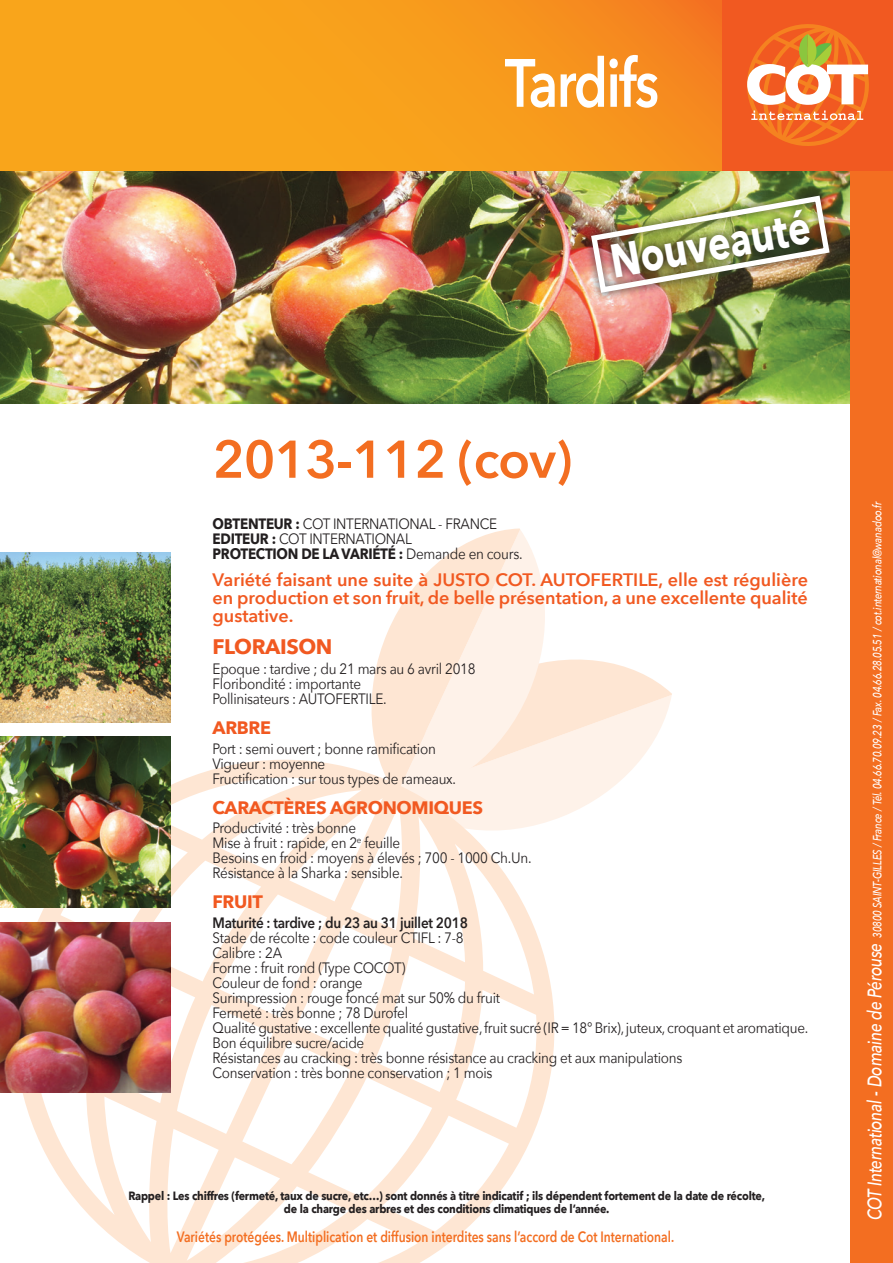
<style>
.page{position:relative;width:893px;height:1263px;background:#fff}
.page>*{position:absolute;margin:0;border:0;box-sizing:border-box;transform-origin:0 0}
.Normal_e{font:600 67.5px "Avenir Next";letter-spacing:-.03em;color:#fff;scale:.8 1}
.t1{font:600 52.5px "Avenir Next";letter-spacing:-.02em;color:#f36e21}
.Normal_e-2{font:700 47.25px "Avenir Next";color:#fff;scale:.8 1}
.t2{font:700 21px "Avenir Next";letter-spacing:-.02em;color:#f15921}
.t3{font:600 18px/18px "Avenir Next";color:#f15921;text-align:justify}
.t4{font:700 18px "Avenir Next";letter-spacing:-.02em;color:#f15921}
.t5{font:15px "Avenir Next";letter-spacing:-.02em;color:#231f20;scale:.9 1}
.t6{font:600 15px "Avenir Next";color:#f36e21;scale:.8 1}
.t7{font:700 15px "Avenir Next";letter-spacing:-.02em;color:#231f20;scale:.9 1}
.t8{font:600 15px "Avenir Next";letter-spacing:-.02em;color:#231f20;scale:.9 1}
.Normal_e-3{font:700 12px "Avenir Next";letter-spacing:-.02em;color:#231f20;scale:.9 1}
.Normal_e-4{font:italic 500 12px "Avenir Next";letter-spacing:-.02em;color:#fff;scale:.8 1}
.s1{font-weight:700}
.s2{font-weight:400}
.s3{font-size:19.65px}
</style>
<div class="page">
<img style="left:0;top:170px;width:850px;height:234px">
<div style="left:850px;top:0;width:43px;height:1263px;background:#f36e21"></div>
<svg style="left:371px;top:528px;width:301px;height:274px"></svg>
<svg style="left:0;top:722px;width:592px;height:541px"></svg>
<svg style="left:0;top:0;width:723px;height:170px;background:#f79c1c"></svg>
<div style="left:723px;top:0;width:170px;height:170px;background:#f15921"></div>
<svg style="left:747px;top:24px;width:122px;height:122px"></svg>
<img style="left:0;top:737px;width:170px;height:170px">
<img style="left:0;top:923px;width:170px;height:170px">
<img style="left:0;top:553px;width:170px;height:170px">
<div style="left:583px;top:187px;width:255px;height:114px;background:#231f20;opacity:.75"></div>
<img style="left:588px;top:193px;width:245px;height:103px">
<p class="Normal_e" style="left:505px;top:42px;width:194px">Tardifs</p>
<p class="Normal_e-2" style="left:606px;top:233px;width:254px;rotate:-10deg">Nouveauté</p>
<p class="t1" style="left:213px;top:427px;width:361px">2013-112 (cov)</p>
<p class="t5" style="left:213px;top:515px;width:318px"><span class="s1">OBTENTEUR :</span> COT INTERNATIONAL - FRANCE</p>
<p class="t5" style="left:213px;top:530px;width:223px"><span class="s1">EDITEUR :</span> COT INTERNATIONAL</p>
<p class="t7" style="left:213px;top:544px;width:346px">PROTECTION DE LA VARIÉTÉ : <span class="s2">Demande en cours.</span></p>
<p class="t3" style="left:213px;top:571px;width:597px">Variété faisant une suite à JUSTO COT. AUTOFERTILE, elle est régulière en production et son fruit, de belle présentation, a une excellente qualité gustative.</p>
<p class="t2" style="left:213px;top:634px;width:121px">FLORAISON</p>
<p class="t5" style="left:213px;top:660px;width:294px">Epoque : tardive ; du 21 mars au 6 avril 2018</p>
<p class="t5" style="left:213px;top:675px;width:167px">Floribondité : importante</p>
<p class="t5" style="left:213px;top:690px;width:195px">Pollinisateurs : AUTOFERTILE.</p>
<p class="t4" style="left:213px;top:716px;width:60px">ARBRE</p>
<p class="t5" style="left:213px;top:739px;width:250px">Port : semi ouvert ; bonne ramification</p>
<p class="t5" style="left:213px;top:754px;width:127px">Vigueur : moyenne</p>
<p class="t5" style="left:213px;top:769px;width:272px">Fructification : sur tous types de rameaux.</p>
<p class="t4" style="left:213px;top:796px;width:272px">CARACTÈRES AGRONOMIQUES</p>
<p class="t5" style="left:213px;top:819px;width:161px">Productivité : très bonne</p>
<p class="t5" style="left:213px;top:834px;width:210px">Mise à fruit : rapide, en 2<sup>e</sup> feuille</p>
<p class="t5" style="left:213px;top:849px;width:356px">Besoins en froid : moyens à élevés ; 700 - 1000 Ch.Un.</p>
<p class="t5" style="left:213px;top:864px;width:213px">Résistance à la Sharka : sensible.</p>
<p class="t4" style="left:213px;top:891px;width:52px">FRUIT</p>
<p class="t8" style="left:213px;top:914px;width:285px">Maturité : tardive ; du 23 au 31 juillet 2018</p>
<p class="t5" style="left:213px;top:929px;width:281px">Stade de récolte : code couleur CTIFL : 7-8</p>
<p class="t5" style="left:213px;top:944px;width:79px">Calibre : 2A</p>
<p class="t5" style="left:213px;top:959px;width:216px">Forme : fruit rond (Type COCOT)</p>
<p class="t5" style="left:213px;top:974px;width:168px">Couleur de fond : orange</p>
<p class="t5" style="left:213px;top:989px;width:321px">Surimpression : rouge foncé mat sur 50% du fruit</p>
<p class="t5" style="left:213px;top:1004px;width:219px">Fermeté : très bonne ; 78 Durofel</p>
<p class="t5" style="left:213px;top:1019px;width:663px">Qualité gustative : excellente qualité gustative, fruit sucré (IR = 18° Brix), juteux, croquant et aromatique.</p>
<p class="t5" style="left:213px;top:1034px;width:170px">Bon équilibre sucre/acide</p>
<p class="t5" style="left:213px;top:1049px;width:523px">Résistances au cracking : très bonne résistance au cracking et aux manipulations</p>
<p class="t5" style="left:213px;top:1064px;width:313px">Conservation : très bonne conservation ; 1 mois</p>
<p class="Normal_e-3" style="left:128px;top:1188px;width:709px">Rappel : Les chiffres (fermeté, taux de sucre, etc…) sont donnés à titre indicatif ; ils dépendent fortement de la date de récolte,</p>
<p class="Normal_e-3" style="left:284px;top:1202px;width:363px">de la charge des arbres et des conditions climatiques de l’année.</p>
<p class="t6" style="left:177px;top:1227px;width:623px">Variétés protégées. Multiplication et diffusion interdites sans l’accord de Cot International.</p>
<p class="Normal_e-4" style="left:870px;top:1220px;width:900px;rotate:-90deg"><span class="s3">COT International - Domaine de Pérouse</span> 30800 SAINT-GILLES / France / Tél. 04.66.70.09.23 / Fax. 04.66.28.05.51 / cot.international@wanadoo.fr</p>
</div>
